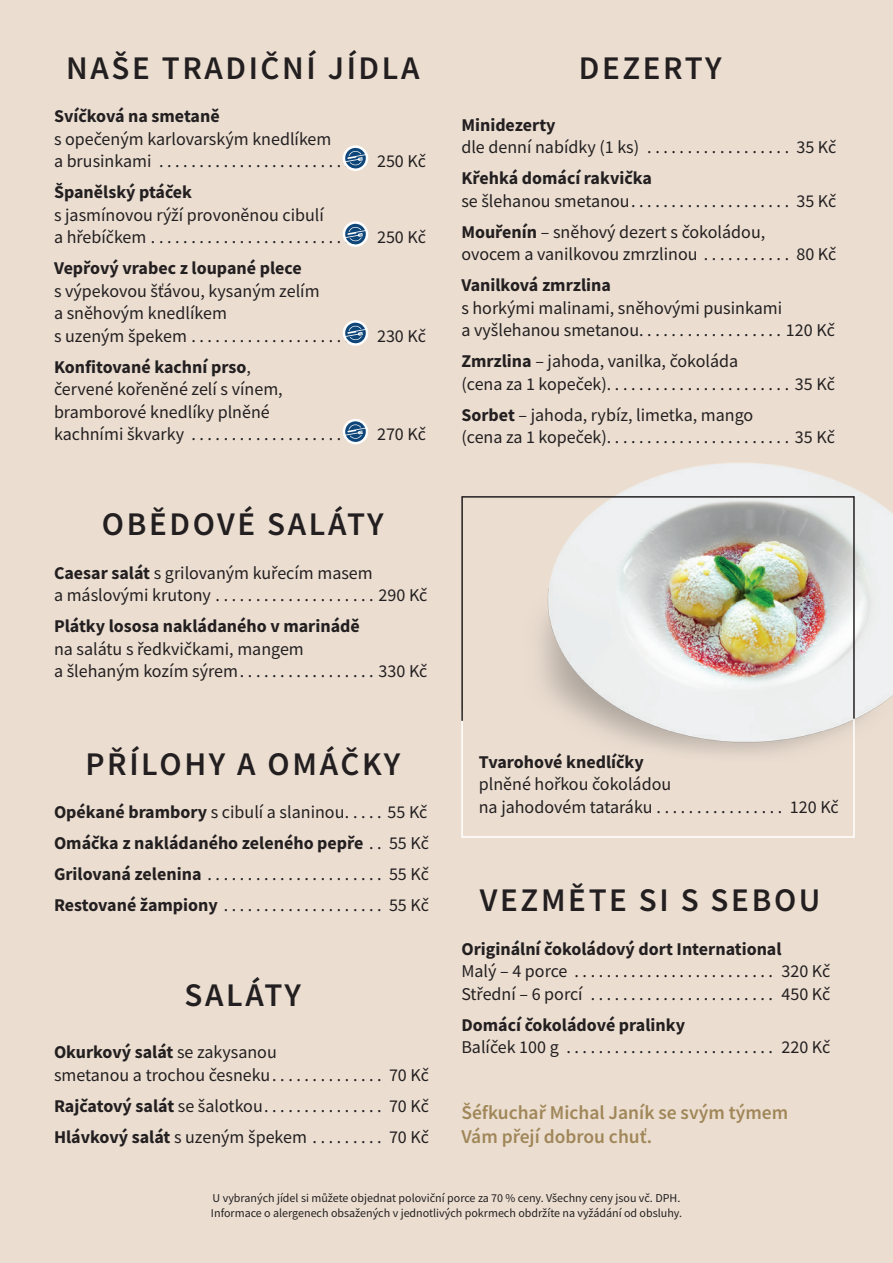
<style>
.page{position:relative;width:893px;height:1263px;background:#ebded1}
.page>*{position:absolute;margin:0;border:0;box-sizing:border-box;transform-origin:0 0}
.t1{font:600 33px "Source Sans Pro";letter-spacing:.08em;color:#231f20}
.t2{font:600 19.5px/24px "Source Sans Pro";color:#a08658}
.t3{font:18px/22.5px "Source Sans Pro";color:#231f20}
.t4{font:700 18px/22.5px "Source Sans Pro";color:#231f20}
.t5{font:12px "Source Sans Pro";color:#231f20}
.s1{font-weight:700}
.s2{font-weight:400}
</style>
<div class="page">
<img style="left:617px;top:463px;width:276px;height:262px">
<svg style="left:461px;top:722px;width:394px;height:116px"></svg>
<img style="left:461px;top:495px;width:394px;height:227px">
<div style="left:343px;top:145px;width:25px;height:26px;background:#fff;border-radius:50%"></div>
<svg style="left:344px;top:147px;width:23px;height:22px"></svg>
<div style="left:343px;top:221px;width:25px;height:26px;background:#fff;border-radius:50%"></div>
<svg style="left:344px;top:223px;width:23px;height:22px"></svg>
<svg style="left:343px;top:320px;width:25px;height:26px"></svg>
<svg style="left:344px;top:322px;width:23px;height:22px"></svg>
<div style="left:343px;top:419px;width:25px;height:25px;background:#fff;border-radius:50%"></div>
<svg style="left:344px;top:421px;width:23px;height:22px"></svg>
<p class="t1" style="left:66px;top:46px;width:355px">NAŠE TRADIČNÍ JÍDLA</p>
<p class="t3" style="left:54px;top:105px;width:374px"><span class="s1">Svíčková na smetaně<br></span>s opečeným karlovarským knedlíkem<br>a brusinkami . . . . . . . . . . . . . . . . . . . . . . . . . . 250 Kč</p>
<p class="t3" style="left:54px;top:181px;width:374px"><span class="s1">Španělský ptáček<br></span>s jasmínovou rýží provoněnou cibulí<br>a hřebíčkem . . . . . . . . . . . . . . . . . . . . . . . . . . . 250 Kč</p>
<p class="t3" style="left:54px;top:257px;width:374px"><span class="s1">Vepřový vrabec z loupané plece<br></span>s výpekovou šťávou, kysaným zelím<br>a sněhovým knedlíkem<br>s uzeným špekem . . . . . . . . . . . . . . . . . . . . . . 230 Kč</p>
<p class="t3" style="left:54px;top:355px;width:374px"><span class="s1">Konfitované kachní prso</span>,<br>červené kořeněné zelí s vínem,<br>bramborové knedlíky plněné<br>kachními škvarky . . . . . . . . . . . . . . . . . . . . . . 270 Kč</p>
<p class="t1" style="left:102px;top:503px;width:283px">OBĚDOVÉ SALÁTY</p>
<p class="t3" style="left:54px;top:562px;width:375px"><span class="s1">Caesar salát</span> s grilovaným kuřecím masem<br>a máslovými krutony . . . . . . . . . . . . . . . . . . . 290 Kč</p>
<p class="t4" style="left:54px;top:615px;width:307px">Plátky lososa nakládaného v marinádě <span class="s2">na salátu s ředkvičkami, mangem</span></p>
<p class="t3" style="left:54px;top:660px;width:375px">a šlehaným kozím sýrem . . . . . . . . . . . . . . . . . 330 Kč</p>
<p class="t1" style="left:85px;top:742px;width:316px">PŘÍLOHY A OMÁČKY</p>
<p class="t3" style="left:54px;top:801px;width:375px"><span class="s1">Opékané brambory</span> s cibulí a slaninou . . . . . 55 Kč</p>
<p class="t4" style="left:54px;top:832px;width:377px">Omáčka z nakládaného zeleného pepře <span class="s2">. . 55 Kč</span></p>
<p class="t3" style="left:54px;top:863px;width:377px"><span class="s1">Grilovaná zelenina</span> . . . . . . . . . . . . . . . . . . . . . . 55 Kč</p>
<p class="t3" style="left:54px;top:894px;width:377px"><span class="s1">Restované žampiony</span> . . . . . . . . . . . . . . . . . . . . 55 Kč</p>
<p class="t1" style="left:185px;top:973px;width:118px">SALÁTY</p>
<p class="t3" style="left:54px;top:1041px;width:377px"><span class="s1">Okurkový salát</span> se zakysanou<br>smetanou a trochou česneku . . . . . . . . . . . . . . 70 Kč</p>
<p class="t3" style="left:54px;top:1094px;width:377px"><span class="s1">Rajčatový salát</span> se šalotkou . . . . . . . . . . . . . . . 70 Kč</p>
<p class="t3" style="left:54px;top:1125px;width:377px"><span class="s1">Hlávkový salát</span> s uzeným špekem . . . . . . . . . 70 Kč</p>
<p class="t1" style="left:579px;top:46px;width:144px">DEZERTY</p>
<p class="t3" style="left:461px;top:113px;width:377px"><span class="s1">Minidezerty<br></span>dle denní nabídky (1 ks) . . . . . . . . . . . . . . . . . . 35 Kč</p>
<p class="t3" style="left:461px;top:167px;width:377px"><span class="s1">Křehká domácí rakvička<br></span>se šlehanou smetanou . . . . . . . . . . . . . . . . . . . . 35 Kč</p>
<p class="t3" style="left:461px;top:220px;width:377px"><span class="s1">Mouřenín</span> – sněhový dezert s čokoládou,<br>ovocem a vanilkovou zmrzlinou . . . . . . . . . . . 80 Kč</p>
<p class="t3" style="left:461px;top:274px;width:375px"><span class="s1">Vanilková zmrzlina<br></span>s horkými malinami, sněhovými pusinkami<br>a vyšlehanou smetanou . . . . . . . . . . . . . . . . . . 120 Kč</p>
<p class="t3" style="left:461px;top:350px;width:375px"><span class="s1">Zmrzlina</span> – jahoda, vanilka, čokoláda<br>(cena za 1 kopeček)....................... 35 Kč</p>
<p class="t3" style="left:461px;top:403px;width:375px"><span class="s1">Sorbet</span> – jahoda, rybíz, limetka, mango<br>(cena za 1 kopeček)....................... 35 Kč</p>
<p class="t4" style="left:479px;top:750px;width:166px">Tvarohové knedlíčky</p>
<p class="t3" style="left:479px;top:773px;width:362px">plněné hořkou čokoládou<br>na jahodovém tataráku . . . . . . . . . . . . . . . . 120 Kč</p>
<p class="t1" style="left:480px;top:879px;width:342px">VEZMĚTE SI S SEBOU</p>
<p class="t4" style="left:461px;top:937px;width:322px">Originální čokoládový dort International</p>
<p class="t3" style="left:461px;top:960px;width:371px">Malý – 4 porce . . . . . . . . . . . . . . . . . . . . . . . . . 320 Kč</p>
<p class="t3" style="left:461px;top:982px;width:371px">Střední – 6 porcí . . . . . . . . . . . . . . . . . . . . . . . 450 Kč</p>
<p class="t4" style="left:461px;top:1013px;width:225px">Domácí čokoládové pralinky</p>
<p class="t3" style="left:461px;top:1036px;width:371px">Balíček 100 g . . . . . . . . . . . . . . . . . . . . . . . . . . 220 Kč</p>
<p class="t2" style="left:461px;top:1100px;width:328px">Šéfkuchař Michal Janík se svým týmem<br>Vám přejí dobrou chuť.</p>
<p class="t5" style="left:213px;top:1190px;width:468px">U vybraných jídel si můžete objednat poloviční porce za 70 % ceny. Všechny ceny jsou vč. DPH.</p>
<p class="t5" style="left:211px;top:1205px;width:471px">Informace o alergenech obsažených v jednotlivých pokrmech obdržíte na vyžádání od obsluhy.</p>
</div>
